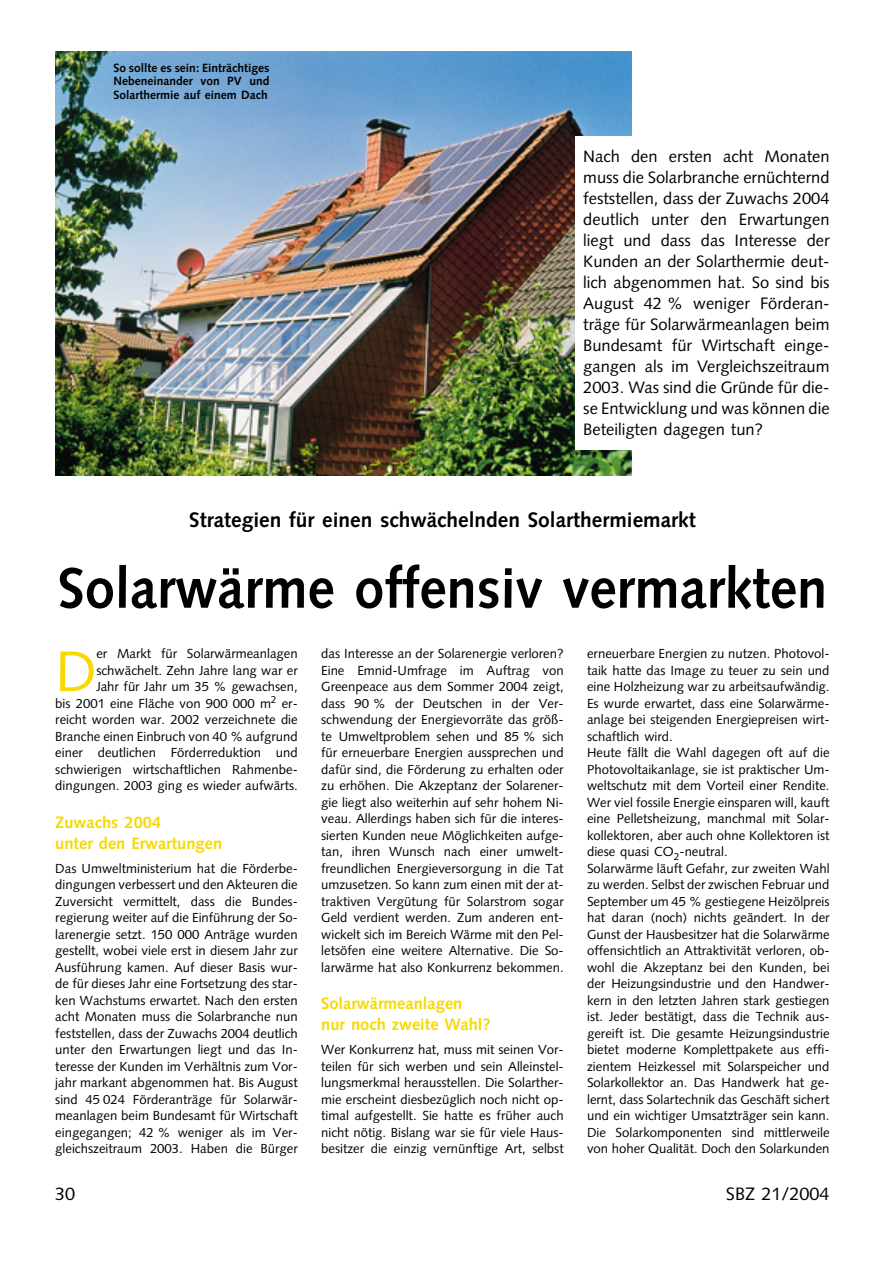
<style>
.page{position:relative;width:893px;height:1263px;background:#fff}
.page>*{position:absolute;margin:0;border:0;box-sizing:border-box;transform-origin:0 0}
.t1{font:57.15px "Syntax";color:#f6d900}
.t2{font:700 57px "Syntax";color:#000;scale:.95 1}
.t3{font:700 21px "Syntax";color:#000}
.t4{font:18px "Syntax";color:#000}
.t5{font:16.5px/21px "Syntax";color:#000;text-align:justify}
.t6{font:700 16.5px/21px "Syntax";color:#f6d900}
.t7{font:13.2px/16.5px "Syntax";color:#000;text-align:justify}
.t8{font:700 12px/13.5px "Syntax";color:#000;text-align:justify}
</style>
<div class="page">
<img style="left:55px;top:51px;width:576px;height:425px">
<div style="left:574px;top:136px;width:255px;height:314px;background:#fff"></div>
<p class="t8" style="left:113px;top:62px;width:158px">So sollte es sein: Einträchtiges Nebeneinander von PV und Solarthermie auf einem Dach</p>
<p class="t5" style="left:583px;top:147px;width:248px">Nach den ersten acht Monaten muss die Solarbranche ernüchternd feststellen, dass der Zuwachs 2004 deutlich unter den Erwartungen liegt und dass das Interesse der Kunden an der Solarthermie deut&shy;lich abgenommen hat. So sind bis August 42 % weniger Förderan&shy;träge für Solarwärmeanlagen beim Bundesamt für Wirtschaft einge&shy;gangen als im Vergleichszeitraum 2003. Was sind die Gründe für die&shy;se Entwicklung und was können die Beteiligten dagegen tun?</p>
<h3 class="t3" style="left:189px;top:511px;width:508px">Strategien für einen schwächelnden Solarthermiemarkt</h3>
<h2 class="t2" style="left:58px;top:565px;width:811px">Solarwärme offensiv vermarkten</h2>
<p class="t7" style="left:55px;top:647px;width:244px;text-align:right">er Markt für Solarwärmeanlagen schwächelt. Zehn Jahre lang war er<br>Jahr für Jahr um 35 % gewachsen,<br>bis 2001 eine Fläche von 900 000 m<sup>2</sup> er&shy;reicht worden war. 2002 verzeichnete die Branche einen Einbruch von 40 % aufgrund einer deutlichen Förderreduktion und schwierigen wirtschaftlichen Rahmenbe&shy;dingungen. 2003 ging es wieder aufwärts.</p>
<p class="t6" style="left:55px;top:813px;width:168px">Zuwachs 2004<br>unter den Erwartungen</p>
<p class="t7" style="left:55px;top:861px;width:244px">Das Umweltministerium hat die Förderbe&shy;dingungen verbessert und den Akteuren die Zuversicht vermittelt, dass die Bundes&shy;regierung weiter auf die Einführung der So&shy;larenergie setzt. 150 000 Anträge wurden gestellt, wobei viele erst in diesem Jahr zur Ausführung kamen. Auf dieser Basis wur&shy;de für dieses Jahr eine Fortsetzung des star&shy;ken Wachstums erwartet. Nach den ersten acht Monaten muss die Solarbranche nun feststellen, dass der Zuwachs 2004 deutlich unter den Erwartungen liegt und das In&shy;teresse der Kunden im Verhältnis zum Vor&shy;jahr markant abgenommen hat. Bis August sind 45 024 Förderanträge für Solarwär&shy;meanlagen beim Bundesamt für Wirtschaft eingegangen; 42 % weniger als im Ver&shy;gleichszeitraum 2003. Haben die Bürger</p>
<h1 class="t1" style="left:55px;top:648px;width:43px">D</h1>
<p class="t7" style="left:321px;top:647px;width:244px">das Interesse an der Solarenergie verloren?<br>Eine Emnid-Umfrage im Auftrag von Greenpeace aus dem Sommer 2004 zeigt, dass 90 % der Deutschen in der Ver&shy;schwendung der Energievorräte das größ&shy;te Umweltproblem sehen und 85 % sich für erneuerbare Energien aussprechen und dafür sind, die Förderung zu erhalten oder zu erhöhen. Die Akzeptanz der Solarener&shy;gie liegt also weiterhin auf sehr hohem Ni&shy;veau. Allerdings haben sich für die interes&shy;sierten Kunden neue Möglichkeiten aufge&shy;tan, ihren Wunsch nach einer umwelt&shy;freundlichen Energieversorgung in die Tat umzusetzen. So kann zum einen mit der at&shy;traktiven Vergütung für Solarstrom sogar Geld verdient werden. Zum anderen ent&shy;wickelt sich im Bereich Wärme mit den Pel&shy;letsöfen eine weitere Alternative. Die So&shy;larwärme hat also Konkurrenz bekommen.</p>
<p class="t6" style="left:321px;top:994px;width:171px">Solarwärmeanlagen<br>nur noch zweite Wahl?</p>
<p class="t7" style="left:321px;top:1043px;width:244px">Wer Konkurrenz hat, muss mit seinen Vor&shy;teilen für sich werben und sein Alleinstel&shy;lungsmerkmal herausstellen. Die Solarther&shy;mie erscheint diesbezüglich noch nicht op&shy;timal aufgestellt. Sie hatte es früher auch nicht nötig. Bislang war sie für viele Haus&shy;besitzer die einzig vernünftige Art, selbst</p>
<p class="t7" style="left:587px;top:647px;width:244px;text-align:left">erneuerbare Energien zu nutzen. Photovol&shy;taik hatte das Image zu teuer zu sein und eine Holzheizung war zu arbeitsaufwändig.<br>Es wurde erwartet, dass eine Solarwärme&shy;anlage bei steigenden Energiepreisen wirt&shy;schaftlich wird.<br>Heute fällt die Wahl dagegen oft auf die Photovoltaikanlage, sie ist praktischer Um&shy;weltschutz mit dem Vorteil einer Rendite.<br>Wer viel fossile Energie einsparen will, kauft eine Pelletsheizung, manchmal mit Solar&shy;kollektoren, aber auch ohne Kollektoren ist diese quasi CO<sub>2</sub>-neutral.<br>Solarwärme läuft Gefahr, zur zweiten Wahl zu werden. Selbst der zwischen Februar und September um 45 % gestiegene Heizölpreis hat daran (noch) nichts geändert. In der Gunst der Hausbesitzer hat die Solarwärme offensichtlich an Attraktivität verloren, ob&shy;wohl die Akzeptanz bei den Kunden, bei der Heizungsindustrie und den Handwer&shy;kern in den letzten Jahren stark gestiegen ist. Jeder bestätigt, dass die Technik aus&shy;gereift ist. Die gesamte Heizungsindustrie bietet moderne Komplettpakete aus effi&shy;zientem Heizkessel mit Solarspeicher und Solarkollektor an. Das Handwerk hat ge&shy;lernt, dass Solartechnik das Geschäft sichert und ein wichtiger Umsatzträger sein kann.<br>Die Solarkomponenten sind mittlerweile von hoher Qualität. Doch den Solarkunden</p>
<h3 class="t4" style="left:55px;top:1186px;width:22px">30</h3>
<h3 class="t4" style="left:726px;top:1186px;width:105px">SBZ 21/2004</h3>
</div>
